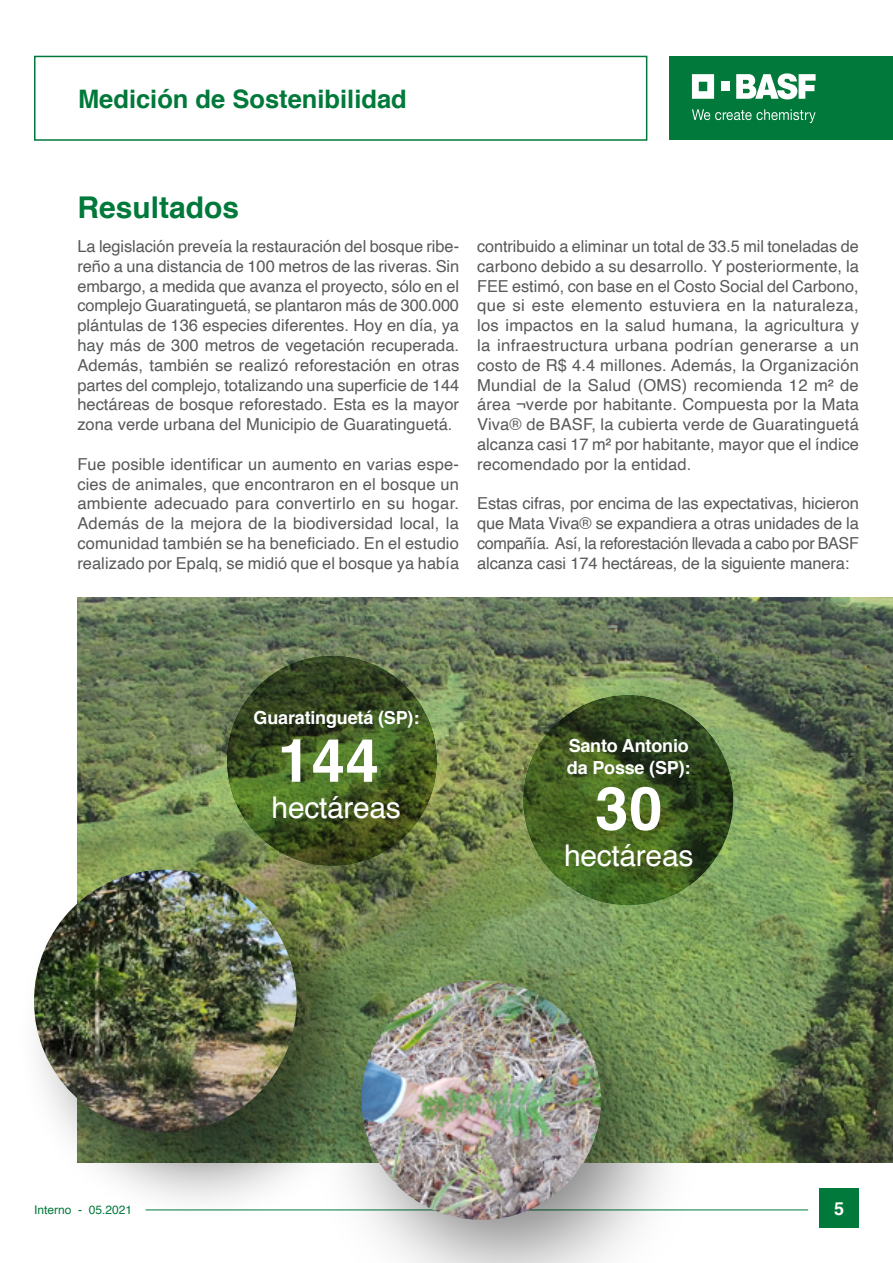
<style>
.page{position:relative;width:893px;height:1263px;background:#fff}
.page>*{position:absolute;margin:0;border:0;box-sizing:border-box;transform-origin:0 0}
.t1{font:700 60px "Helvetica";color:#fff}
.t2{font:30px "Helvetica";letter-spacing:-.01em;color:#fff}
.t3{font:700 30px "Helvetica";color:#00793a}
.t4{font:700 25.5px "Helvetica";color:#00793a}
.t5{font:700 18px/21.6px "Helvetica";letter-spacing:-.01em;color:#fff}
.t6{font:16.5px/19.8px "Helvetica";color:#58595b;text-align:justify}
.t7{font:12px "Helvetica";color:#00793a}
</style>
<div class="page">
<div style="left:669px;top:56px;width:224px;height:84px;background:#00793a"></div>
<svg style="left:692px;top:74px;width:22px;height:25px"></svg>
<div style="left:721px;top:82px;width:8px;height:9px;background:#fff"></div>
<svg style="left:736px;top:73px;width:80px;height:26px"></svg>
<svg style="left:692px;top:109px;width:124px;height:14px"></svg>
<div style="left:34px;top:56px;width:613px;height:85px;border:2px solid #00793a"></div>
<hr style="left:146px;top:1209px;width:662px;height:1px;background:#00793a">
<div style="left:819px;top:1188px;width:40px;height:40px;background:#00793a"></div>
<img style="left:77px;top:597px;width:816px;height:566px">
<img style="left:227px;top:656px;width:210px;height:209px;border-radius:105px">
<div style="left:310px;top:928px;width:394px;height:335px;background:#000;opacity:.51"></div>
<img style="left:361px;top:980px;width:240px;height:240px;border-radius:120px">
<div style="left:15px;top:850px;width:372px;height:372px;background:#000;opacity:.48"></div>
<img style="left:34px;top:870px;width:263px;height:262px;border-radius:131px">
<img style="left:523px;top:695px;width:210px;height:210px;border-radius:105px">
<h3 class="t4" style="left:78px;top:78px;width:330px">Medición de Sostenibilidad</h3>
<h2 class="t3" style="left:77px;top:183px;width:163px">Resultados</h2>
<p class="t6" style="left:77px;top:237px;width:383px">La legislación preveía la restauración del bosque ribe&shy;reño a una distancia de 100 metros de las riveras. Sin embargo, a medida que avanza el proyecto, sólo en el complejo Guaratinguetá, se plantaron más de 300.000 plántulas de 136 especies diferentes. Hoy en día, ya hay más de 300 metros de vegetación recuperada.<br>Además, también se realizó reforestación en otras partes del complejo, totalizando una superficie de 144 hectáreas de bosque reforestado. Esta es la mayor zona verde urbana del Municipio de Guaratinguetá.</p>
<p class="t6" style="left:77px;top:455px;width:383px">Fue posible identificar un aumento en varias espe&shy;cies de animales, que encontraron en el bosque un ambiente adecuado para convertirlo en su hogar.<br>Además de la mejora de la biodiversidad local, la comunidad también se ha beneficiado. En el estudio realizado por Epalq, se midió que el bosque ya había</p>
<p class="t6" style="left:477px;top:237px;width:383px">contribuido a eliminar un total de 33.5 mil toneladas de carbono debido a su desarrollo. Y posteriormente, la FEE estimó, con base en el Costo Social del Carbono, que si este elemento estuviera en la naturaleza, los impactos en la salud humana, la agricultura y la infraestructura urbana podrían generarse a un costo de R$ 4.4 millones. Además, la Organización Mundial de la Salud (OMS) recomienda 12 m² de área ¬verde por habitante. Compuesta por la Mata Viva® de BASF, la cubierta verde de Guaratinguetá alcanza casi 17 m² por habitante, mayor que el índice recomendado por la entidad.</p>
<p class="t6" style="left:477px;top:494px;width:383px">Estas cifras, por encima de las expectativas, hicieron que Mata Viva® se expandiera a otras unidades de la compañía. Así, la reforestación llevada a cabo por BASF alcanza casi 174 hectáreas, de la siguiente manera:</p>
<p class="t5" style="left:254px;top:707px;width:167px">Guaratinguetá (SP):</p>
<h1 class="t1" style="left:278px;top:712px;width:103px">144</h1>
<h2 class="t2" style="left:272px;top:784px;width:131px">hectáreas</h2>
<p class="t5" style="left:567px;top:735px;width:125px">Santo Antonio da Posse (SP):</p>
<h1 class="t1" style="left:595px;top:760px;width:69px">30</h1>
<h2 class="t2" style="left:564px;top:832px;width:131px">hectáreas</h2>
<p class="t7" style="left:34px;top:1200px;width:100px">Interno - 05.2021</p>
<p class="t5" style="left:834px;top:1198px;width:12px">5</p>
</div>
